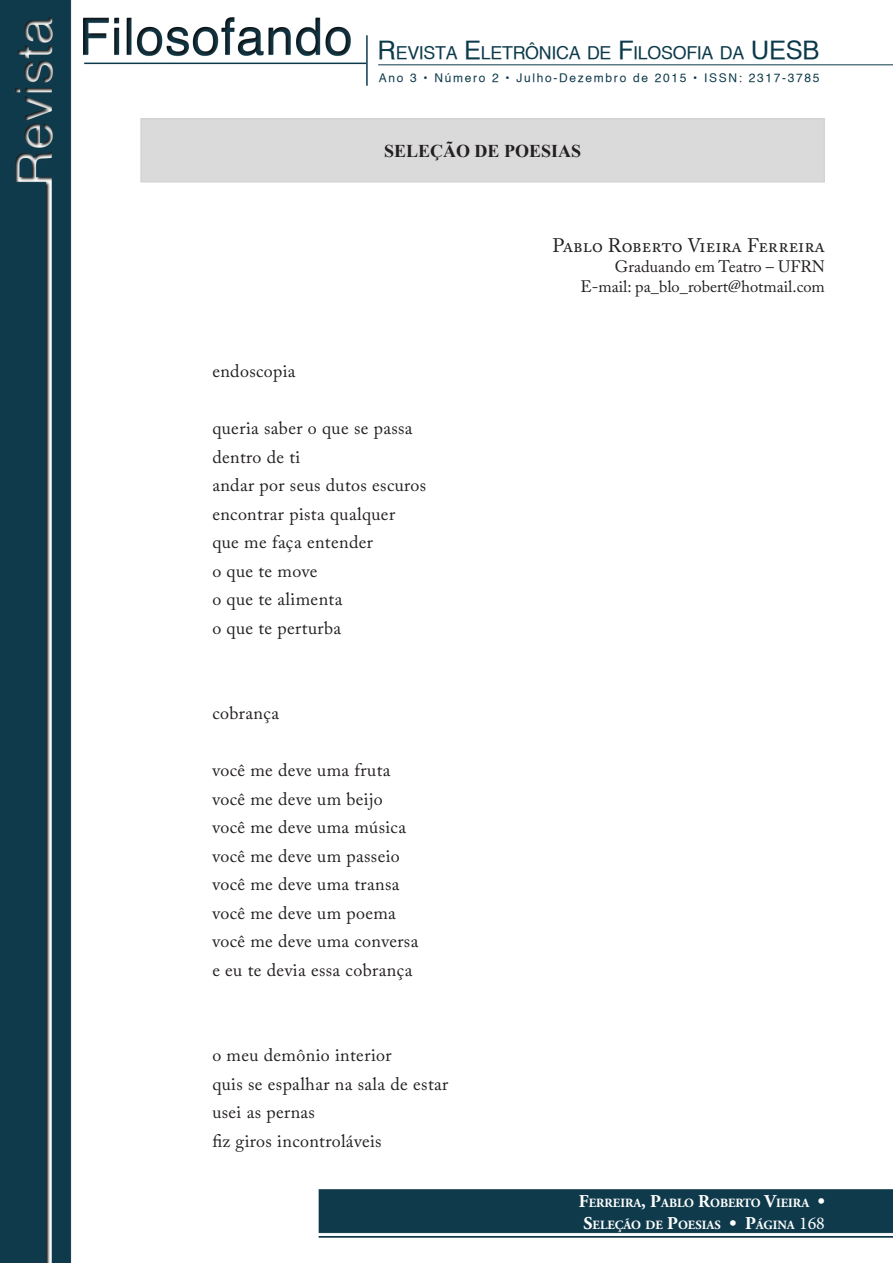
<style>
.page{position:relative;width:893px;height:1263px;background:#fff}
.page>*{position:absolute;margin:0;border:0;box-sizing:border-box;transform-origin:0 0}
.Nome_do_Autor{font:19.5px "Adobe Caslon Pro";color:#231f20}
.Texto_Interno{font:18px "Adobe Caslon Pro";letter-spacing:.02em;color:#231f20}
.t1{font:700 18px "Times New Roman";color:#231f20}
.t2{font:17.85px "Helvetica";letter-spacing:-.015em;color:#0c3a4a}
.Informacoes_do_Autor{font:16.5px "Adobe Caslon Pro";color:#231f20}
.t3{font:700 12.6px "Adobe Garamond Pro";color:#fff}
.t4{font:12px "Helvetica";letter-spacing:.14em;color:#0c3a4a}
.s1{font-size:25.5px}
.s2{font-size:18px}
.s3{font-family:"Minion Pro";font-weight:400;font-size:18px}
</style>
<div class="page">
<img style="left:0;top:0;width:893px;height:1263px">
<hr style="left:84px;top:63px;width:282px;height:1px;background:#0c3a4a">
<hr style="left:366px;top:35px;width:2px;height:51px;background:#0c3a4a">
<hr style="left:378px;top:65px;width:515px;height:1px;background:#0c3a4a">
<div style="left:141px;top:119px;width:683px;height:63px;background:#dadada"></div>
<p class="t2" style="left:378px;top:42px;width:443px"><span class="s1">R</span>EVISTA <span class="s1">E</span>LETRÔNICA DE <span class="s1">F</span>ILOSOFIA DA <span class="s1">UESB</span></p>
<p class="t4" style="left:379px;top:70px;width:442px">Ano 3 • Número 2 • Julho-Dezembro de 2015 • ISSN: 2317-3785</p>
<p class="t1" style="left:384px;top:138px;width:199px">SELEÇÃO DE POESIAS</p>
<p class="Texto_Interno" style="left:212px;top:361px;width:85px">endoscopia</p>
<p class="Texto_Interno" style="left:212px;top:418px;width:202px">queria saber o que se passa</p>
<p class="Texto_Interno" style="left:212px;top:446px;width:89px">dentro de ti</p>
<p class="Texto_Interno" style="left:212px;top:475px;width:215px">andar por seus dutos escuros</p>
<p class="Texto_Interno" style="left:212px;top:503px;width:184px">encontrar pista qualquer</p>
<p class="Texto_Interno" style="left:212px;top:532px;width:162px">que me faça entender</p>
<p class="Texto_Interno" style="left:212px;top:560px;width:107px">o que te move</p>
<p class="Texto_Interno" style="left:212px;top:589px;width:132px">o que te alimenta</p>
<p class="Texto_Interno" style="left:212px;top:617px;width:130px">o que te perturba</p>
<p class="Texto_Interno" style="left:212px;top:703px;width:68px">cobrança</p>
<p class="Texto_Interno" style="left:212px;top:760px;width:180px">você me deve uma fruta</p>
<p class="Texto_Interno" style="left:212px;top:788px;width:172px">você me deve um beijo</p>
<p class="Texto_Interno" style="left:212px;top:817px;width:195px">você me deve uma música</p>
<p class="Texto_Interno" style="left:212px;top:845px;width:189px">você me deve um passeio</p>
<p class="Texto_Interno" style="left:212px;top:874px;width:189px">você me deve uma transa</p>
<p class="Texto_Interno" style="left:212px;top:902px;width:185px">você me deve um poema</p>
<p class="Texto_Interno" style="left:212px;top:931px;width:208px">você me deve uma conversa</p>
<p class="Texto_Interno" style="left:212px;top:959px;width:202px">e eu te devia essa cobrança</p>
<p class="Texto_Interno" style="left:212px;top:1045px;width:181px">o meu demônio interior</p>
<p class="Texto_Interno" style="left:212px;top:1073px;width:237px">quis se espalhar na sala de estar</p>
<p class="Texto_Interno" style="left:212px;top:1102px;width:104px">usei as pernas</p>
<p class="Texto_Interno" style="left:212px;top:1130px;width:171px">fiz giros incontroláveis</p>
<p class="Nome_do_Autor" style="left:552px;top:234px;width:274px">Pablo Roberto Vieira Ferreira</p>
<p class="Informacoes_do_Autor" style="left:615px;top:257px;width:212px">Graduando em Teatro – UFRN</p>
<p class="Informacoes_do_Autor" style="left:580px;top:276px;width:246px">E-mail: pa_blo_robert@hotmail.com</p>
<p class="t3" style="left:579px;top:1196px;width:248px"><span class="s2">F</span>ERREIRA<span class="s2">, P</span>ABLO <span class="s2">R</span>OBERTO <span class="s2">V</span>IEIRA <span class="s2">•</span></p>
<p class="t3" style="left:583px;top:1217px;width:243px"><span class="s2">S</span>ELEÇÃO DE <span class="s2">P</span>OESIAS <span class="s2">• P</span>ÁGINA <span class="s3">168</span></p>
</div>
